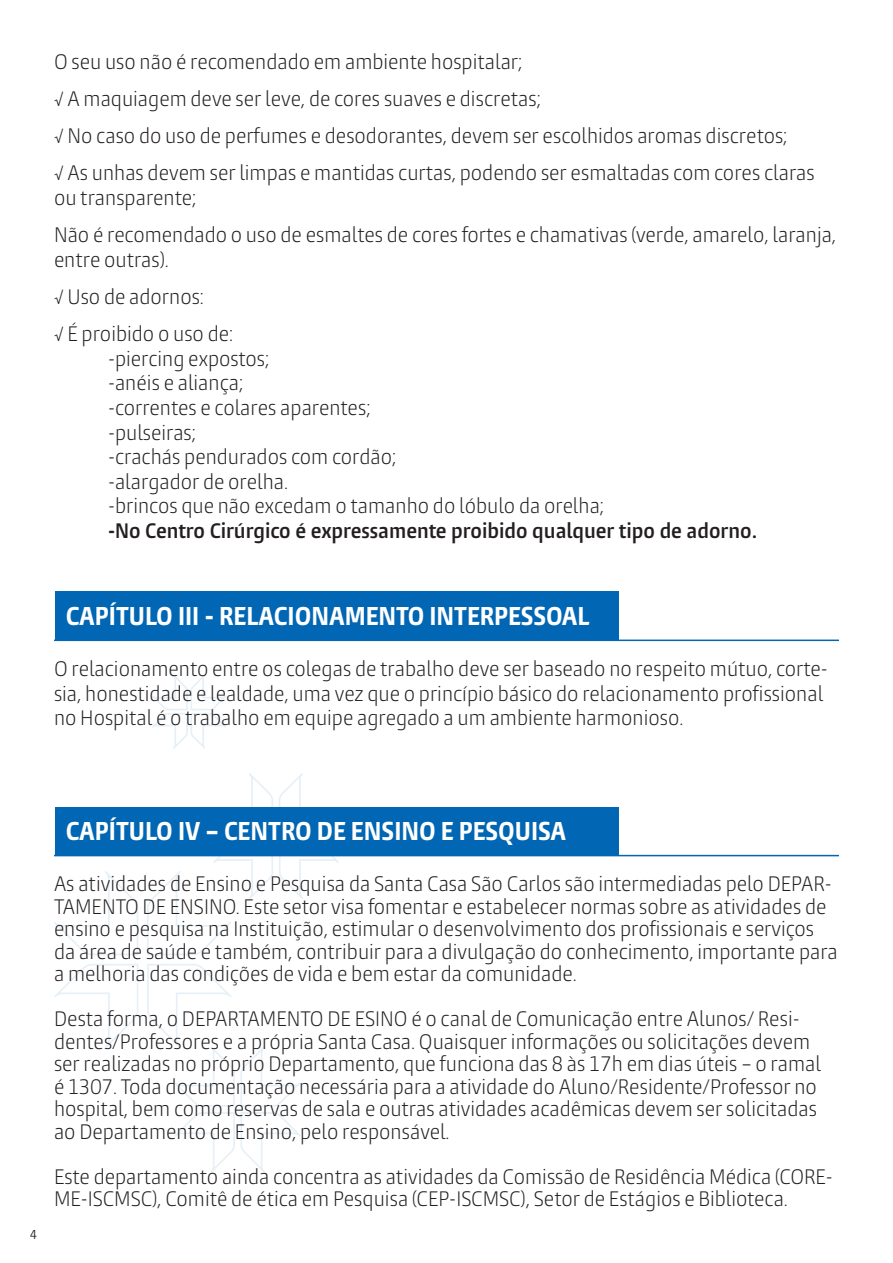
<style>
.page{position:relative;width:893px;height:1263px;background:#fff}
.page>*{position:absolute;margin:0;border:0;box-sizing:border-box;transform-origin:0 0}
.t1{font:700 condensed 24px "Burlingame Pro";color:#fff}
.t2{font:300 condensed 19.5px/22.5px "Burlingame Pro";color:#231f20}
.t3{font:600 condensed 19.5px "Burlingame Pro";color:#231f20}
.t4{font:condensed 12px "Burlingame Pro";color:#231f20}
</style>
<div class="page">
<svg style="left:279px;top:856px;width:60px;height:43px"></svg>
<svg style="left:279px;top:773px;width:24px;height:34px"></svg>
<svg style="left:249px;top:773px;width:24px;height:34px"></svg>
<svg style="left:152px;top:675px;width:74px;height:74px"></svg>
<svg style="left:54px;top:964px;width:84px;height:84px"></svg>
<svg style="left:147px;top:964px;width:154px;height:208px"></svg>
<svg style="left:147px;top:856px;width:126px;height:99px"></svg>
<svg style="left:54px;top:871px;width:84px;height:84px"></svg>
<hr style="left:54px;top:639px;width:785px;height:2px;background:#0166b3">
<div style="left:55px;top:591px;width:563px;height:49px;background:#0166b3"></div>
<hr style="left:54px;top:855px;width:785px;height:1px;background:#0166b3">
<div style="left:55px;top:807px;width:563px;height:48px;background:#0166b3"></div>
<p class="t2" style="left:54px;top:51px;width:470px">O seu uso não é recomendado em ambiente hospitalar;</p>
<p class="t2" style="left:54px;top:88px;width:488px">√ A maquiagem deve ser leve, de cores suaves e discretas;</p>
<p class="t2" style="left:54px;top:125px;width:735px">√ No caso do uso de perfumes e desodorantes, devem ser escolhidos aromas discretos;</p>
<p class="t2" style="left:54px;top:161px;width:762px;line-height:24.6px">√ As unhas devem ser limpas e mantidas curtas, podendo ser esmaltadas com cores claras ou transparente;</p>
<p class="t2" style="left:54px;top:223px;width:784px;line-height:24.6px">Não é recomendado o uso de esmaltes de cores fortes e chamativas (verde, amarelo, laranja, entre outras).</p>
<p class="t2" style="left:54px;top:286px;width:151px">√ Uso de adornos:</p>
<p class="t2" style="left:54px;top:323px;width:181px">√ É proibido o uso de:</p>
<p class="t2" style="left:108px;top:348px;width:163px">-piercing expostos;</p>
<p class="t2" style="left:108px;top:372px;width:137px">-anéis e aliança;</p>
<p class="t2" style="left:108px;top:397px;width:264px">-correntes e colares aparentes;</p>
<p class="t2" style="left:108px;top:421px;width:89px">-pulseiras;</p>
<p class="t2" style="left:108px;top:446px;width:289px">-crachás pendurados com cordão;</p>
<p class="t2" style="left:108px;top:471px;width:182px">-alargador de orelha.</p>
<p class="t2" style="left:108px;top:495px;width:497px">-brincos que não excedam o tamanho do lóbulo da orelha;</p>
<p class="t3" style="left:108px;top:518px;width:651px">-No Centro Cirúrgico é expressamente proibido qualquer tipo de adorno.</p>
<p class="t1" style="left:66px;top:601px;width:526px">CAPÍTULO III - RELACIONAMENTO INTERPESSOAL</p>
<p class="t2" style="left:54px;top:657px;width:775px;line-height:24.6px">O relacionamento entre os colegas de trabalho deve ser baseado no respeito mútuo, corte&shy;sia, honestidade e lealdade, uma vez que o princípio básico do relacionamento profissional no Hospital é o trabalho em equipe agregado a um ambiente harmonioso.</p>
<p class="t4" style="left:30px;top:1226px;width:8px">4</p>
<p class="t1" style="left:66px;top:816px;width:502px">CAPÍTULO IV – CENTRO DE ENSINO E PESQUISA</p>
<p class="t2" style="left:54px;top:873px;width:785px">As atividades de Ensino e Pesquisa da Santa Casa São Carlos são intermediadas pelo DEPAR-TAMENTO DE ENSINO. Este setor visa fomentar e estabelecer normas sobre as atividades de ensino e pesquisa na Instituição, estimular o desenvolvimento dos profissionais e serviços da área de saúde e também, contribuir para a divulgação do conhecimento, importante para a melhoria das condições de vida e bem estar da comunidade.</p>
<p class="t2" style="left:54px;top:1008px;width:768px">Desta forma, o DEPARTAMENTO DE ESINO é o canal de Comunicação entre Alunos/ Resi&shy;dentes/Professores e a própria Santa Casa. Quaisquer informações ou solicitações devem ser realizadas no próprio Departamento, que funciona das 8 às 17h em dias úteis – o ramal é 1307. Toda documentação necessária para a atividade do Aluno/Residente/Professor no hospital, bem como reservas de sala e outras atividades acadêmicas devem ser solicitadas ao Departamento de Ensino, pelo responsável.</p>
<p class="t2" style="left:54px;top:1165px;width:780px">Este departamento ainda concentra as atividades da Comissão de Residência Médica (CORE-<br>ME-ISCMSC), Comitê de ética em Pesquisa (CEP-ISCMSC), Setor de Estágios e Biblioteca.</p>
</div>
